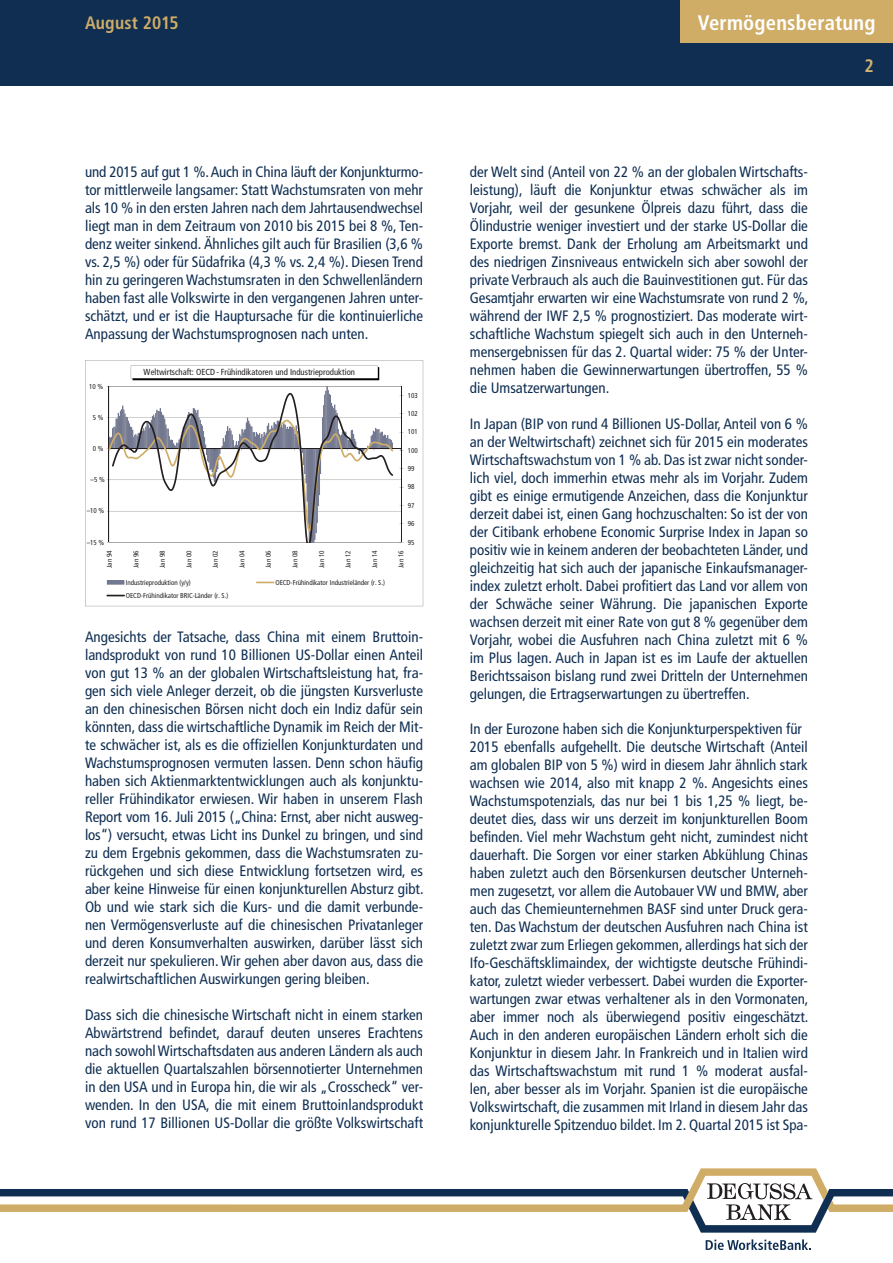
<style>
.page{position:relative;width:893px;height:1263px;background:#fff}
.page>*{position:absolute;margin:0;border:0;box-sizing:border-box;transform-origin:0 0}
.t1{font:700 condensed 21px "Frutiger";letter-spacing:.01em;color:#fff}
.t2{font:700 condensed 18px "Frutiger";letter-spacing:.01em;color:#cfad66}
.t3{font:700 condensed 18px "Frutiger";color:#d3b373}
.Fließtext{font:condensed 15px/18px "Frutiger";color:#0f2e52;text-align:justify}
.t4{font:condensed 8.7px "Frutiger LT Std";color:#231f20}
.t5{font:condensed 7.05px "Frutiger LT Std";color:#231f20}
</style>
<div class="page">
<div style="left:0;top:0;width:893px;height:85px;background:#0f2e52"></div>
<div style="left:680px;top:0;width:213px;height:43px;background:#cfad66"></div>
<svg style="left:0;top:1168px;width:893px;height:64px"></svg>
<svg style="left:706px;top:1239px;width:105px;height:11px"></svg>
<svg style="left:85px;top:360px;width:338px;height:246px"></svg>
<p class="t2" style="left:85px;top:13px;width:95px">August 2015</p>
<h1 class="t1" style="left:698px;top:10px;width:179px">Vermögensberatung</h1>
<p class="t3" style="left:864px;top:55px;width:11px">2</p>
<p class="Fließtext" style="left:85px;top:163px;width:340px">und 2015 auf gut 1 %. Auch in China läuft der Konjunkturmo&shy;tor mittlerweile langsamer: Statt Wachstumsraten von mehr als 10 % in den ersten Jahren nach dem Jahrtausendwechsel liegt man in dem Zeitraum von 2010 bis 2015 bei 8 %, Ten&shy;denz weiter sinkend. Ähnliches gilt auch für Brasilien (3,6 % vs. 2,5 %) oder für Südafrika (4,3 % vs. 2,4 %). Diesen Trend hin zu geringeren Wachstumsraten in den Schwellenländern haben fast alle Volkswirte in den vergangenen Jahren unter&shy;schätzt, und er ist die Hauptursache für die kontinuierliche Anpassung der Wachstumsprognosen nach unten.</p>
<p class="t5" style="left:89px;top:382px;width:16px">10 %</p>
<p class="t5" style="left:93px;top:413px;width:12px">5 %</p>
<p class="t5" style="left:93px;top:444px;width:12px">0 %</p>
<p class="t5" style="left:91px;top:476px;width:16px">–5 %</p>
<p class="t5" style="left:87px;top:507px;width:19px">–10 %</p>
<p class="t5" style="left:87px;top:538px;width:19px">–15 %</p>
<p class="t4" style="left:143px;top:367px;width:213px">Weltwirtschaft: OECD - Frühindikatoren und Industrieproduktion</p>
<p class="t5" style="left:408px;top:391px;width:12px">103</p>
<p class="t5" style="left:408px;top:409px;width:12px">102</p>
<p class="t5" style="left:408px;top:428px;width:12px">101</p>
<p class="t5" style="left:408px;top:446px;width:12px">100</p>
<p class="t5" style="left:408px;top:465px;width:8px">99</p>
<p class="t5" style="left:408px;top:483px;width:8px">98</p>
<p class="t5" style="left:408px;top:501px;width:8px">97</p>
<p class="t5" style="left:408px;top:520px;width:8px">96</p>
<p class="t5" style="left:408px;top:538px;width:8px">95</p>
<p class="t5" style="left:105px;top:568px;width:19px;rotate:-90deg">Jan 94</p>
<p class="t5" style="left:132px;top:568px;width:19px;rotate:-90deg">Jan 96</p>
<p class="t5" style="left:158px;top:568px;width:19px;rotate:-90deg">Jan 98</p>
<p class="t5" style="left:185px;top:568px;width:19px;rotate:-90deg">Jan 00</p>
<p class="t5" style="left:211px;top:568px;width:19px;rotate:-90deg">Jan 02</p>
<p class="t5" style="left:238px;top:568px;width:19px;rotate:-90deg">Jan 04</p>
<p class="t5" style="left:264px;top:568px;width:19px;rotate:-90deg">Jan 06</p>
<p class="t5" style="left:291px;top:568px;width:19px;rotate:-90deg">Jan 08</p>
<p class="t5" style="left:317px;top:568px;width:19px;rotate:-90deg">Jan 10</p>
<p class="t5" style="left:344px;top:568px;width:19px;rotate:-90deg">Jan 12</p>
<p class="t5" style="left:370px;top:568px;width:19px;rotate:-90deg">Jan 14</p>
<p class="t5" style="left:397px;top:568px;width:19px;rotate:-90deg">Jan 16</p>
<p class="t5" style="left:126px;top:578px;width:67px">Industrieproduktion (y/y)</p>
<p class="t5" style="left:275px;top:578px;width:111px">OECD-Frühindikator Industrieländer (r. S.)</p>
<p class="t5" style="left:126px;top:591px;width:104px">OECD-Frühindikator BRIC-Länder (r. S.)</p>
<p class="Fließtext" style="left:85px;top:628px;width:340px">Angesichts der Tatsache, dass China mit einem Bruttoin&shy;landsprodukt von rund 10 Billionen US-Dollar einen Anteil von gut 13 % an der globalen Wirtschaftsleistung hat, fra&shy;gen sich viele Anleger derzeit, ob die jüngsten Kursverluste an den chinesischen Börsen nicht doch ein Indiz dafür sein könnten, dass die wirtschaftliche Dynamik im Reich der Mit&shy;te schwächer ist, als es die offiziellen Konjunkturdaten und Wachstumsprognosen vermuten lassen. Denn schon häufig haben sich Aktienmarktentwicklungen auch als konjunktu&shy;reller Frühindikator erwiesen. Wir haben in unserem Flash Report vom 16. Juli 2015 („China: Ernst, aber nicht ausweg&shy;los“) versucht, etwas Licht ins Dunkel zu bringen, und sind zu dem Ergebnis gekommen, dass die Wachstumsraten zu&shy;rückgehen und sich diese Entwicklung fortsetzen wird, es aber keine Hinweise für einen konjunkturellen Absturz gibt.<br>Ob und wie stark sich die Kurs- und die damit verbunde&shy;nen Vermögensverluste auf die chinesischen Privatanleger und deren Konsumverhalten auswirken, darüber lässt sich derzeit nur spekulieren. Wir gehen aber davon aus, dass die realwirtschaftlichen Auswirkungen gering bleiben.</p>
<p class="Fließtext" style="left:85px;top:1006px;width:340px">Dass sich die chinesische Wirtschaft nicht in einem starken Abwärtstrend befindet, darauf deuten unseres Erachtens nach sowohl Wirtschaftsdaten aus anderen Ländern als auch die aktuellen Quartalszahlen börsennotierter Unternehmen in den USA und in Europa hin, die wir als „Crosscheck“ ver&shy;wenden. In den USA, die mit einem Bruttoinlandsprodukt von rund 17 Billionen US-Dollar die größte Volkswirtschaft</p>
<p class="Fließtext" style="left:470px;top:163px;width:340px">der Welt sind (Anteil von 22 % an der globalen Wirtschafts&shy;leistung), läuft die Konjunktur etwas schwächer als im Vorjahr, weil der gesunkene Ölpreis dazu führt, dass die Ölindustrie weniger investiert und der starke US-Dollar die Exporte bremst. Dank der Erholung am Arbeitsmarkt und des niedrigen Zinsniveaus entwickeln sich aber sowohl der private Verbrauch als auch die Bauinvestitionen gut. Für das Gesamtjahr erwarten wir eine Wachstumsrate von rund 2 %, während der IWF 2,5 % prognostiziert. Das moderate wirt&shy;schaftliche Wachstum spiegelt sich auch in den Unterneh&shy;mensergebnissen für das 2. Quartal wider: 75 % der Unter&shy;nehmen haben die Gewinnerwartungen übertroffen, 55 % die Umsatzerwartungen.</p>
<p class="Fließtext" style="left:470px;top:415px;width:340px">In Japan (BIP von rund 4 Billionen US-Dollar, Anteil von 6 % an der Weltwirtschaft) zeichnet sich für 2015 ein moderates Wirtschaftswachstum von 1 % ab. Das ist zwar nicht sonder&shy;lich viel, doch immerhin etwas mehr als im Vorjahr. Zudem gibt es einige ermutigende Anzeichen, dass die Konjunktur derzeit dabei ist, einen Gang hochzuschalten: So ist der von der Citibank erhobene Economic Surprise Index in Japan so positiv wie in keinem anderen der beobachteten Länder, und gleichzeitig hat sich auch der japanische Einkaufsmanager&shy;index zuletzt erholt. Dabei profitiert das Land vor allem von der Schwäche seiner Währung. Die japanischen Exporte wachsen derzeit mit einer Rate von gut 8 % gegenüber dem Vorjahr, wobei die Ausfuhren nach China zuletzt mit 6 % im Plus lagen. Auch in Japan ist es im Laufe der aktuellen Berichtssaison bislang rund zwei Dritteln der Unternehmen gelungen, die Ertragserwartungen zu übertreffen.</p>
<p class="Fließtext" style="left:470px;top:719px;width:334px">In der Eurozone haben sich die Konjunkturperspektiven für</p>
<p class="Fließtext" style="left:470px;top:737px;width:340px">2015 ebenfalls aufgehellt. Die deutsche Wirtschaft (Anteil am globalen BIP von 5 %) wird in diesem Jahr ähnlich stark wachsen wie 2014, also mit knapp 2 %. Angesichts eines Wachstumspotenzials, das nur bei 1 bis 1,25 % liegt, be&shy;deutet dies, dass wir uns derzeit im konjunkturellen Boom befinden. Viel mehr Wachstum geht nicht, zumindest nicht dauerhaft. Die Sorgen vor einer starken Abkühlung Chinas haben zuletzt auch den Börsenkursen deutscher Unterneh&shy;men zugesetzt, vor allem die Autobauer VW und BMW, aber auch das Chemieunternehmen BASF sind unter Druck gera&shy;ten. Das Wachstum der deutschen Ausfuhren nach China ist zuletzt zwar zum Erliegen gekommen, allerdings hat sich der Ifo-Geschäftsklimaindex, der wichtigste deutsche Frühindi&shy;kator, zuletzt wieder verbessert. Dabei wurden die Exporter&shy;wartungen zwar etwas verhaltener als in den Vormonaten, aber immer noch als überwiegend positiv eingeschätzt.<br>Auch in den anderen europäischen Ländern erholt sich die Konjunktur in diesem Jahr. In Frankreich und in Italien wird das Wirtschaftswachstum mit rund 1 % moderat ausfal&shy;len, aber besser als im Vorjahr. Spanien ist die europäische Volkswirtschaft, die zusammen mit Irland in diesem Jahr das konjunkturelle Spitzenduo bildet. Im 2. Quartal 2015 ist Spa-</p>
</div>
